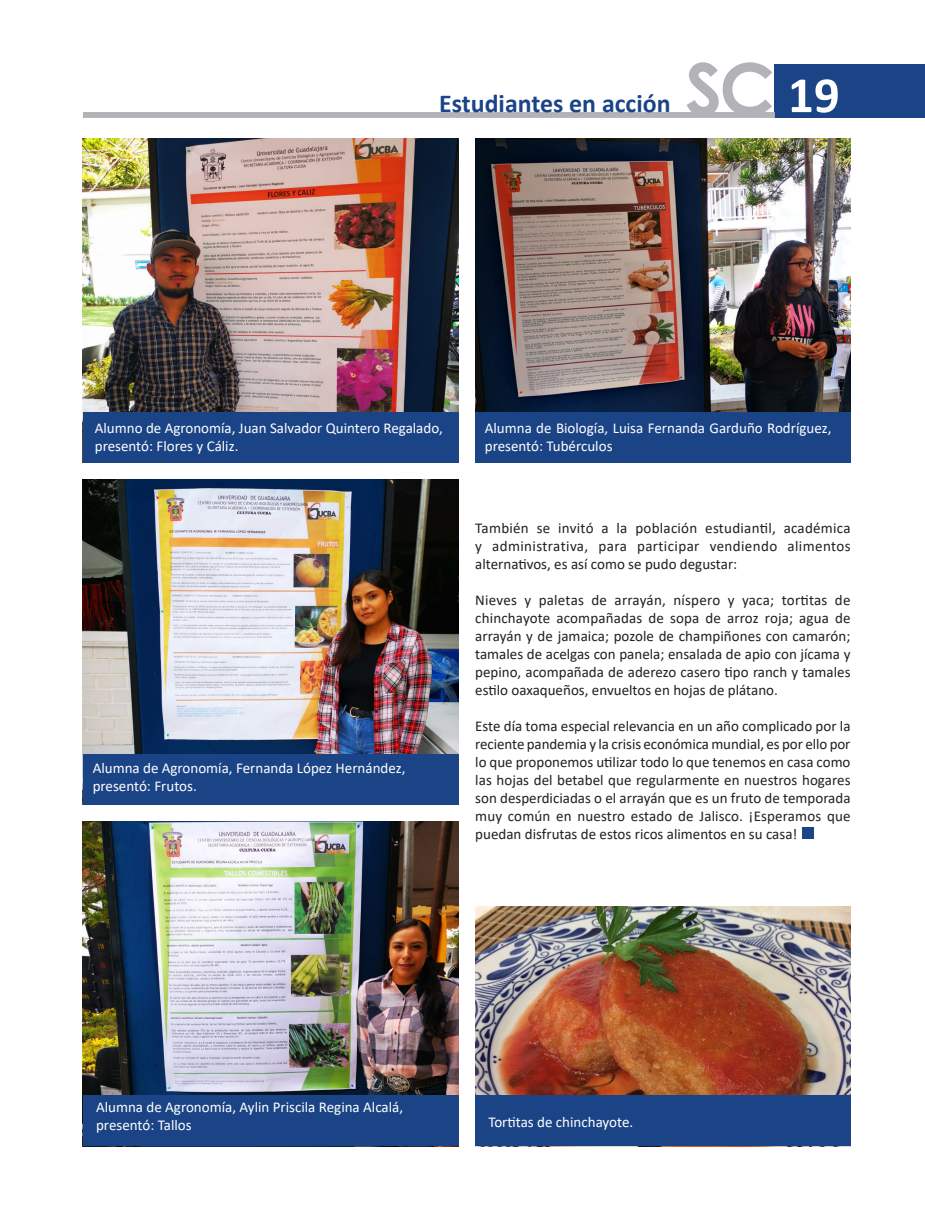
<style>
.page{position:relative;width:925px;height:1212px;background:#fff}
.page>*{position:absolute;margin:0;border:0;box-sizing:border-box;transform-origin:0 0}
.t1{font:700 51px "Calibri";color:#fff}
.t2{font:700 25.8px "Calibri";color:#1b4487}
.Cuerpo_de_texto{font:15px/18px "Calibri";color:#231f20;text-align:justify}
.Cuerpo_de_texto-2{font:15px/18px "Calibri";color:#fff}
</style>
<div class="page">
<div style="left:775px;top:65px;width:150px;height:53px;background:#1b4487"></div>
<svg style="left:83px;top:62px;width:692px;height:56px"></svg>
<img style="left:475px;top:907px;width:375px;height:189px">
<img style="left:83px;top:138px;width:375px;height:274px">
<img style="left:83px;top:480px;width:375px;height:274px">
<img style="left:83px;top:821px;width:375px;height:275px">
<img style="left:475px;top:138px;width:375px;height:274px">
<div style="left:475px;top:412px;width:375px;height:51px;background:#1b4487"></div>
<div style="left:83px;top:412px;width:375px;height:51px;background:#1b4487"></div>
<div style="left:83px;top:754px;width:375px;height:50px;background:#1b4487"></div>
<div style="left:83px;top:1096px;width:375px;height:50px;background:#1b4487"></div>
<div style="left:475px;top:1096px;width:375px;height:50px;background:#1b4487"></div>
<div style="left:802px;top:827px;width:11px;height:12px;background:#1b4487"></div>
<h2 class="t2" style="left:439px;top:85px;width:233px">Estudiantes en acción</h2>
<h1 class="t1" style="left:788px;top:59px;width:53px">19</h1>
<p class="Cuerpo_de_texto-2" style="left:95px;top:419px;width:349px">Alumno de Agronomía, Juan Salvador Quintero Regalado, presentó: Flores y Cáliz.</p>
<p class="Cuerpo_de_texto-2" style="left:93px;top:758px;width:314px">Alumna de Agronomía, Fernanda López Hernández, presentó: Frutos.</p>
<p class="Cuerpo_de_texto-2" style="left:485px;top:419px;width:348px">Alumna de Biología, Luisa Fernanda Garduño Rodríguez, presentó: Tubérculos</p>
<p class="Cuerpo_de_texto" style="left:475px;top:518px;width:377px">También se invitó a la población estudiantil, académica y administrativa, para participar vendiendo alimentos alternativos, es así como se pudo degustar:</p>
<p class="Cuerpo_de_texto" style="left:475px;top:590px;width:377px">Nieves y paletas de arrayán, níspero y yaca; tortitas de chinchayote acompañadas de sopa de arroz roja; agua de arrayán y de jamaica; pozole de champiñones con camarón; tamales de acelgas con panela; ensalada de apio con jícama y pepino, acompañada de aderezo casero tipo ranch y tamales estilo oaxaqueños, envueltos en hojas de plátano.</p>
<p class="Cuerpo_de_texto" style="left:475px;top:716px;width:377px">Este día toma especial relevancia en un año complicado por la reciente pandemia y la crisis económica mundial, es por ello por lo que proponemos utilizar todo lo que tenemos en casa como las hojas del betabel que regularmente en nuestros hogares son desperdiciadas o el arrayán que es un fruto de temporada muy común en nuestro estado de Jalisco. ¡Esperamos que puedan disfrutas de estos ricos alimentos en su casa!</p>
<p class="Cuerpo_de_texto-2" style="left:96px;top:1098px;width:308px">Alumna de Agronomía, Aylin Priscila Regina Alcalá, presentó: Tallos</p>
<p class="Cuerpo_de_texto-2" style="left:488px;top:1112px;width:146px">Tortitas de chinchayote.</p>
</div>
